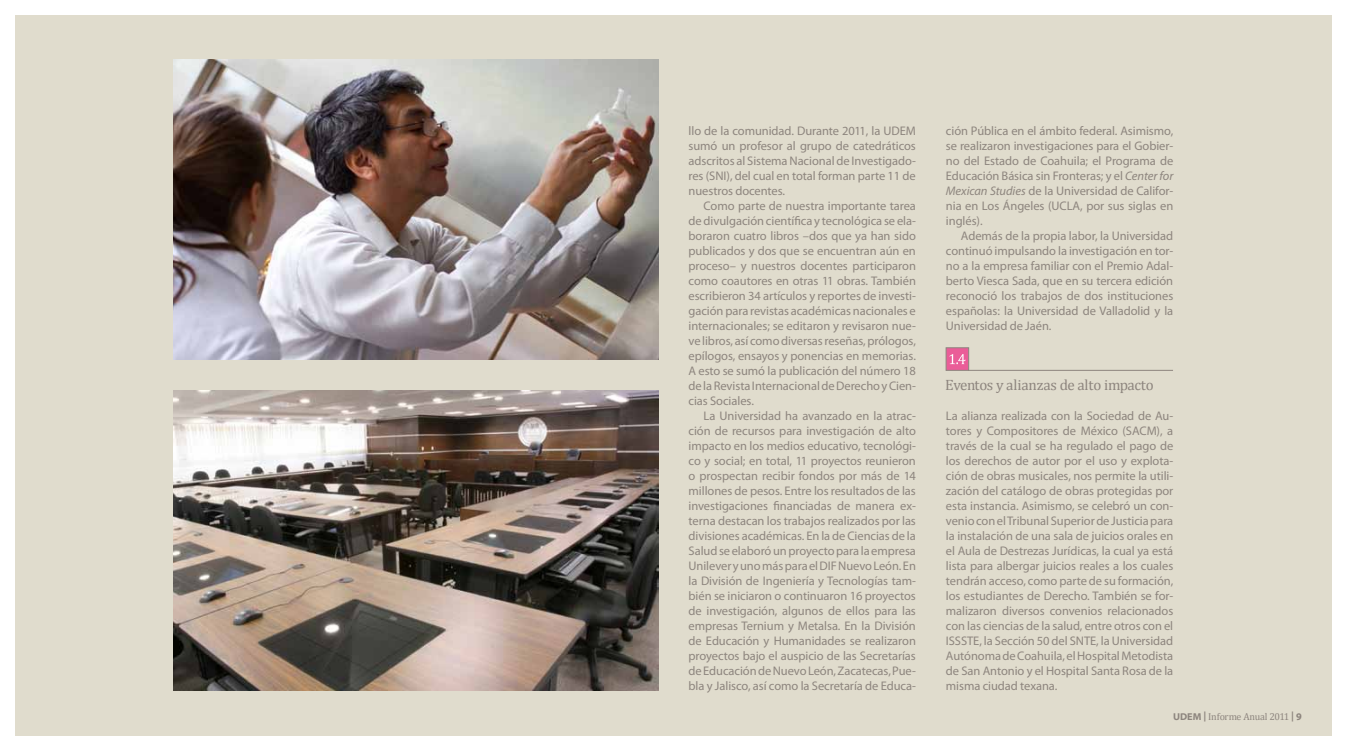
<style>
.page{position:relative;width:1347px;height:750px;background:#fff}
.page>*{position:absolute;margin:0;border:0;box-sizing:border-box;transform-origin:0 0}
.t1{font:15px "Cambria";letter-spacing:-.01em;color:#8d857e}
.t2{font:12.5px/15px "Myriad Pro";letter-spacing:-.005em;color:#8d857e;text-align:justify}
.t3{font:10px "Cambria";letter-spacing:-.02em;color:#8d857e}
.s1{font-style:italic}
.s2{font-family:"Myriad Web Pro";font-weight:700}
</style>
<div class="page">
<div style="left:15px;top:15px;width:1316px;height:720px;background:#e0dccd"></div>
<img style="left:174px;top:60px;width:484px;height:300px">
<img style="left:174px;top:390px;width:484px;height:300px">
<hr style="left:968px;top:370px;width:205px;height:1px;background:#8d857e">
<div style="left:946px;top:347px;width:22px;height:23px;background:#ea5d98;border:1px solid #8d857e"></div>
<svg style="left:949px;top:354px;width:16px;height:10px"></svg>
<p class="t2" style="left:688px;top:123px;width:229px">llo de la comunidad. Durante 2011, la UDEM sumó un profesor al grupo de catedráticos adscritos al Sistema Nacional de Investigado&shy;res (SNI), del cual en total forman parte 11 de nuestros docentes.</p>
<p class="t2" style="left:688px;top:198px;width:229px;text-indent:15px">Como parte de nuestra importante tarea de divulgación científica y tecnológica se ela&shy;boraron cuatro libros –dos que ya han sido publicados y dos que se encuentran aún en proceso– y nuestros docentes participaron como coautores en otras 11 obras. También escribieron 34 artículos y reportes de investi&shy;gación para revistas académicas nacionales e internacionales; se editaron y revisaron nue&shy;ve libros, así como diversas reseñas, prólogos, epílogos, ensayos y ponencias en memorias.<br>A esto se sumó la publicación del número 18 de la Revista Internacional de Derecho y Cien&shy;cias Sociales.</p>
<p class="t2" style="left:688px;top:408px;width:229px;text-indent:15px">La Universidad ha avanzado en la atrac&shy;ción de recursos para investigación de alto impacto en los medios educativo, tecnológi&shy;co y social; en total, 11 proyectos reunieron o prospectan recibir fondos por más de 14 millones de pesos. Entre los resultados de las investigaciones financiadas de manera ex&shy;terna destacan los trabajos realizados por las divisiones académicas. En la de Ciencias de la Salud se elaboró un proyecto para la empresa Unilever y uno más para el DIF Nuevo León. En la División de Ingeniería y Tecnologías tam&shy;bién se iniciaron o continuaron 16 proyectos de investigación, algunos de ellos para las empresas Ternium y Metalsa. En la División de Educación y Humanidades se realizaron proyectos bajo el auspicio de las Secretarías de Educación de Nuevo León, Zacatecas, Pue&shy;bla y Jalisco, así como la Secretaría de Educa-</p>
<p class="t2" style="left:946px;top:123px;width:229px">ción Pública en el ámbito federal. Asimismo, se realizaron investigaciones para el Gobier&shy;no del Estado de Coahuila; el Programa de Educación Básica sin Fronteras; y el <span class="s1">Center for Mexican Studies</span> de la Universidad de Califor&shy;nia en Los Ángeles (UCLA, por sus siglas en inglés).</p>
<p class="t2" style="left:946px;top:228px;width:229px;text-indent:15px">Además de la propia labor, la Universidad continuó impulsando la investigación en tor&shy;no a la empresa familiar con el Premio Adal&shy;berto Viesca Sada, que en su tercera edición reconoció los trabajos de dos instituciones españolas: la Universidad de Valladolid y la Universidad de Jaén.</p>
<p class="t1" style="left:945px;top:376px;width:210px">Eventos y alianzas de alto impacto</p>
<p class="t2" style="left:946px;top:408px;width:229px">La alianza realizada con la Sociedad de Au&shy;tores y Compositores de México (SACM), a través de la cual se ha regulado el pago de los derechos de autor por el uso y explota&shy;ción de obras musicales, nos permite la utili&shy;zación del catálogo de obras protegidas por esta instancia. Asimismo, se celebró un con&shy;venio con el Tribunal Superior de Justicia para la instalación de una sala de juicios orales en el Aula de Destrezas Jurídicas, la cual ya está lista para albergar juicios reales a los cuales tendrán acceso, como parte de su formación, los estudiantes de Derecho. También se for&shy;malizaron diversos convenios relacionados con las ciencias de la salud, entre otros con el ISSSTE, la Sección 50 del SNTE, la Universidad Autónoma de Coahuila, el Hospital Metodista de San Antonio y el Hospital Santa Rosa de la misma ciudad texana.</p>
<p class="t3" style="left:1173px;top:711px;width:130px"><span class="s2">UDEM |</span> Informe Anual 2011 <span class="s2">| 9</span></p>
</div>
